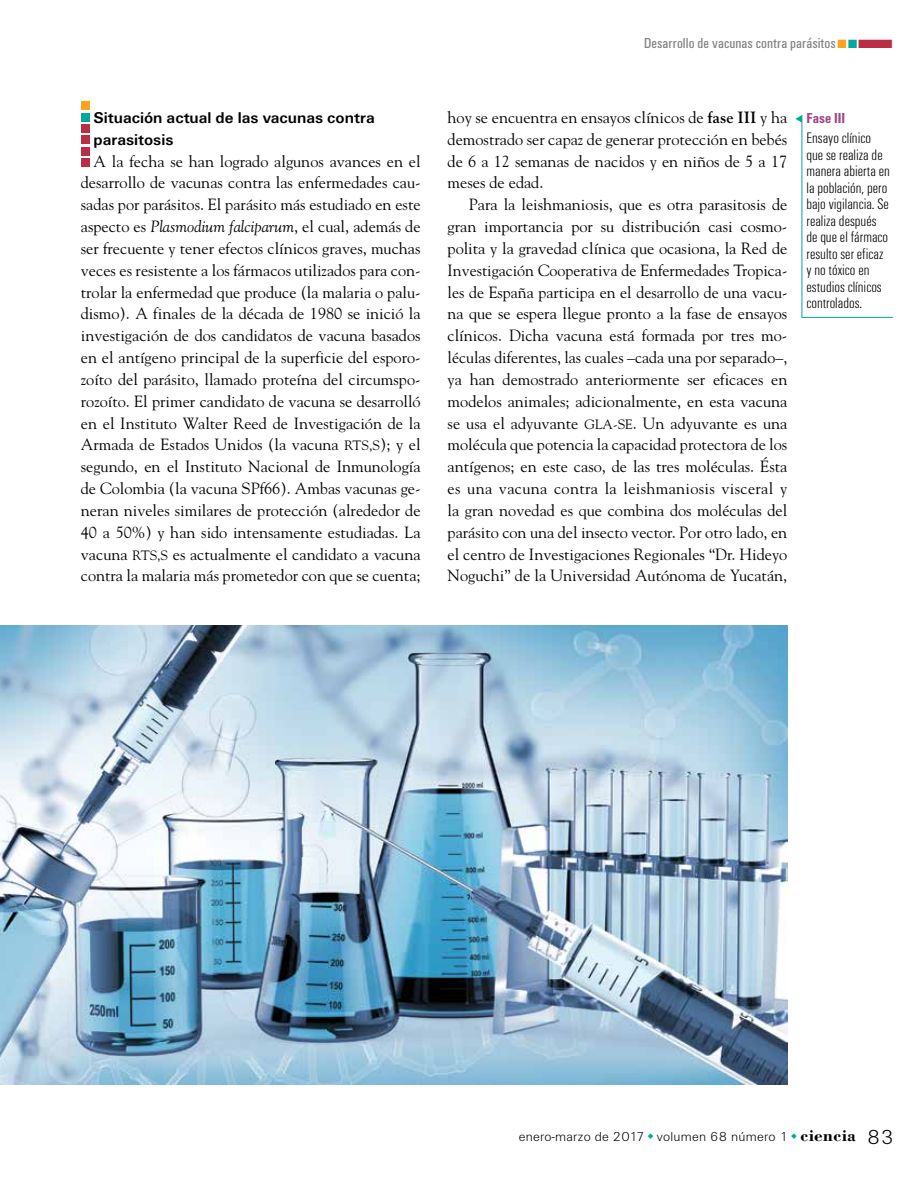
<style>
.page{position:relative;width:915px;height:1191px;background:#fff}
.page>*{position:absolute;margin:0;border:0;box-sizing:border-box;transform-origin:0 0}
.t1{font:16.2px/21.9px "Goudy";color:#000;text-align:justify}
.t2{font:700 16.2px/21.8px "Unitus T";color:#000}
.t3{font:300 condensed 15.75px/16.5px "Unitus T";color:#000}
.t4{font:condensed 15px "Unitus T";letter-spacing:.005em;color:#808285}
.t5{font:700 condensed 15px "Unitus T";color:#a2468a}
.t6{font:300 13.5px "Unitus T";letter-spacing:.02em;color:#000}
.s1{font-style:italic}
.s2{font-size:13.5px}
.s3{color:#faa41d}
.s4{color:#00a99b}
.s5{color:#bb2d45}
.s6{font-weight:700}
.s7{font-family:"Bodoni";font-weight:700;font-size:17.25px}
.s8{font-size:21px}
</style>
<div class="page">
<svg style="left:795px;top:115px;width:98px;height:203px"></svg>
<img style="left:0;top:626px;width:787px;height:458px">
<div style="left:81px;top:136px;width:8px;height:8px;background:#bb2d45"></div>
<div style="left:81px;top:124px;width:8px;height:9px;background:#bb2d45"></div>
<div style="left:81px;top:147px;width:8px;height:8px;background:#bb2d45"></div>
<div style="left:81px;top:158px;width:8px;height:9px;background:#bb2d45"></div>
<div style="left:81px;top:113px;width:8px;height:8px;background:#00a99b"></div>
<div style="left:81px;top:102px;width:8px;height:8px;background:#faa41d"></div>
<p class="t2" style="left:93px;top:106px;width:283px">Situación actual de las vacunas contra parasitosis</p>
<p class="t1" style="left:81px;top:149px;width:341px;text-indent:13px">A la fecha se han logrado algunos avances en el desarrollo de vacunas contra las enfermedades cau&shy;sadas por parásitos. El parásito más estudiado en este aspecto es <span class="s1">Plasmodium falciparum</span>, el cual, además de ser frecuente y tener efectos clínicos graves, muchas veces es resistente a los fármacos utilizados para con&shy;trolar la enfermedad que produce (la malaria o palu&shy;dismo). A finales de la década de 1980 se inició la investigación de dos candidatos de vacuna basados en el antígeno principal de la superficie del esporo&shy;zoíto del parásito, llamado proteína del circumspo&shy;rozoíto. El primer candidato de vacuna se desarrolló en el Instituto Walter Reed de Investigación de la Armada de Estados Unidos (la vacuna <span class="s2">RTS,S</span>); y el segundo, en el Instituto Nacional de Inmunología de Colombia (la vacuna SPf66). Ambas vacunas ge&shy;neran niveles similares de protección (alrededor de 40 a 50%) y han sido intensamente estudiadas. La vacuna <span class="s2">RTS,S</span> es actualmente el candidato a vacuna contra la malaria más prometedor con que se cuenta;</p>
<p class="t4" style="left:644px;top:34px;width:251px">Desarrollo de vacunas contra parásitos<span class="s3">■</span><span class="s4">■</span><span class="s5">■</span></p>
<p class="t1" style="left:447px;top:106px;width:341px">hoy se encuentra en ensayos clínicos de <span class="s6">fase III</span> y ha demostrado ser capaz de generar protección en bebés de 6 a 12 semanas de nacidos y en niños de 5 a 17 meses de edad.</p>
<p class="t1" style="left:447px;top:193px;width:341px;text-indent:21px">Para la leishmaniosis, que es otra parasitosis de gran importancia por su distribución casi cosmo&shy;polita y la gravedad clínica que ocasiona, la Red de Investigación Cooperativa de Enfermedades Tropica&shy;les de España participa en el desarrollo de una vacu&shy;na que se espera llegue pronto a la fase de ensayos clínicos. Dicha vacuna está formada por tres mo&shy;léculas diferentes, las cuales –cada una por separado–, ya han demostrado anteriormente ser eficaces en modelos animales; adicionalmente, en esta vacuna se usa el adyuvante <span class="s2">GLA-SE</span>. Un adyuvante es una molécula que potencia la capacidad protectora de los antígenos; en este caso, de las tres moléculas. Ésta es una vacuna contra la leishmaniosis visceral y la gran novedad es que combina dos moléculas del parásito con una del insecto vector. Por otro lado, en el centro de Investigaciones Regionales “Dr. Hideyo Noguchi” de la Universidad Autónoma de Yucatán,</p>
<p class="t5" style="left:806px;top:109px;width:40px">Fase III</p>
<p class="t3" style="left:806px;top:130px;width:85px">Ensayo clínico que se realiza de manera abierta en la población, pero bajo vigilancia. Se realiza después de que el fármaco resulto ser eficaz y no tóxico en estudios clínicos controlados.</p>
<p class="t6" style="left:518px;top:1128px;width:376px">enero-marzo de 2017 volumen 68 número 1 <span class="s7">ciencia</span> <span class="s8">83</span></p>
</div>
